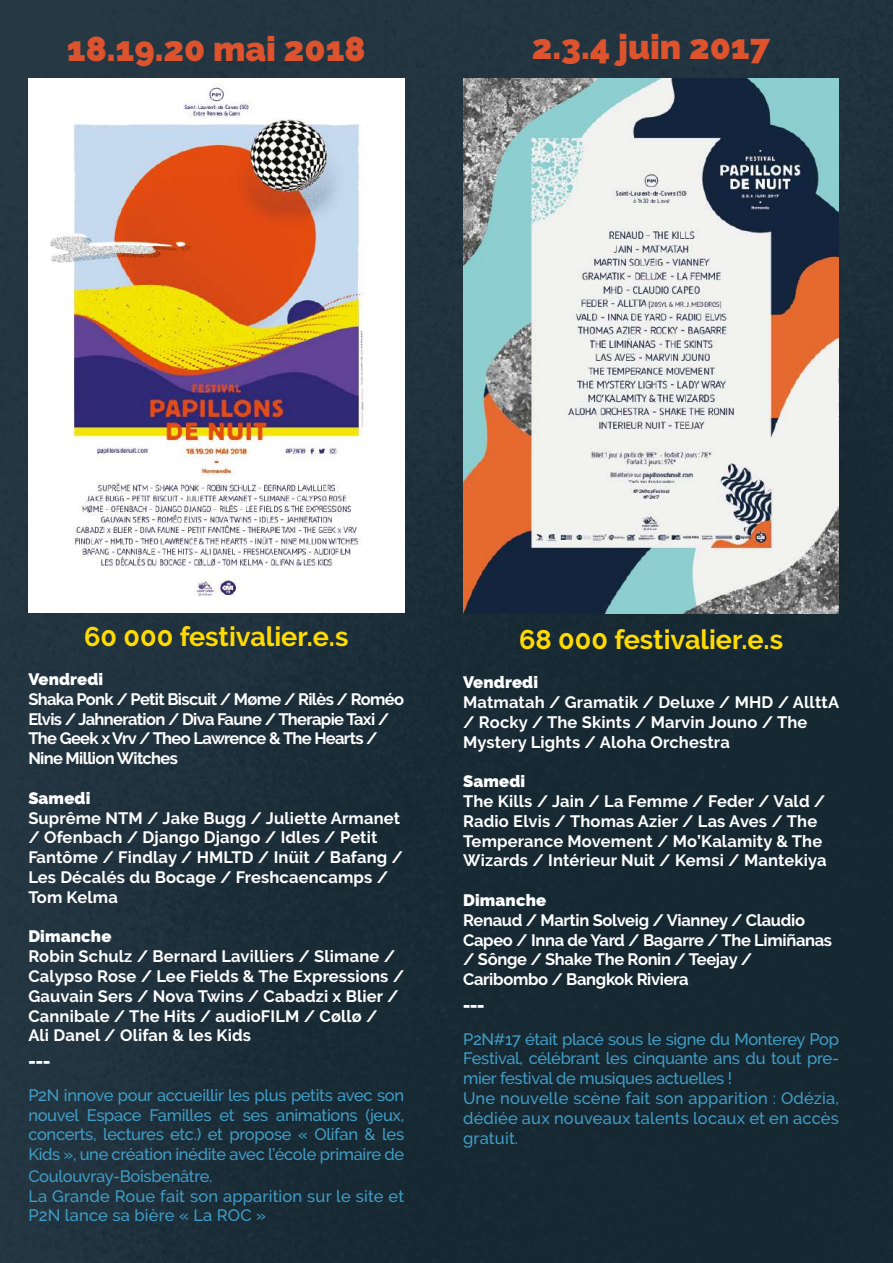
<style>
.page{position:relative;width:893px;height:1263px;background:#fff}
.page>*{position:absolute;margin:0;border:0;box-sizing:border-box;transform-origin:0 0}
.t1{font:900 34.5px "Raleway";color:#dc532e}
.t2{font:700 27px "Raleway";color:#ffdb03}
.t3{font:700 16.5px/19.8px "Raleway";letter-spacing:.01em;color:#fff}
.t4{font:500 16.5px/19.8px "Raleway";letter-spacing:-.02em;color:#419dc5}
.t5{font:700 16.5px/19.8px "Raleway";letter-spacing:-.04em;color:#fff}
.t6{font:700 16.5px/19.8px "Raleway";letter-spacing:-.02em;color:#fff}
.t7{font:500 16.5px/19.8px "Raleway";letter-spacing:.01em;color:#419dc5}
.t8{font:900 16.5px "Raleway";letter-spacing:.01em;color:#fff}
</style>
<div class="page">
<img style="left:0;top:0;width:893px;height:1263px">
<img style="left:463px;top:79px;width:376px;height:535px">
<img style="left:28px;top:79px;width:376px;height:533px">
<h1 class="t1" style="left:67px;top:28px;width:300px">18.19.20 mai 2018</h1>
<h1 class="t1" style="left:532px;top:27px;width:240px">2.3.4 juin 2017</h1>
<h2 class="t2" style="left:84px;top:621px;width:266px">60 000 festivalier.e.s</h2>
<p class="t8" style="left:28px;top:669px;width:76px">Vendredi</p>
<p class="t5" style="left:28px;top:689px;width:377px">Shaka Ponk / Petit Biscuit / Møme / Rilès / Roméo Elvis / Jahneration / Diva Faune / Therapie Taxi / The Geek x Vrv / Theo Lawrence &amp; The Hearts / Nine Million Witches</p>
<p class="t8" style="left:28px;top:788px;width:64px">Samedi</p>
<p class="t3" style="left:28px;top:808px;width:376px">Suprême NTM / Jake Bugg / Juliette Armanet / Ofenbach / Django Django / Idles / Petit Fantôme / Findlay / HMLTD / Inüit / Bafang / Les Décalés du Bocage / Freshcaencamps / Tom Kelma</p>
<p class="t8" style="left:28px;top:927px;width:85px">Dimanche</p>
<p class="t3" style="left:28px;top:946px;width:377px">Robin Schulz / Bernard Lavilliers / Slimane / Calypso Rose / Lee Fields &amp; The Expressions / Gauvain Sers / Nova Twins / Cabadzi x Blier / Cannibale / The Hits / audioFILM / Cøllø /<br>Ali Danel / Olifan &amp; les Kids</p>
<p class="t8" style="left:28px;top:1046px;width:24px">___</p>
<p class="t4" style="left:28px;top:1085px;width:377px;text-align:justify">P2N innove pour accueillir les plus petits avec son nouvel Espace Familles et ses animations (jeux, concerts, lectures etc.) et propose « Olifan &amp; les Kids », une création inédite avec l’école primaire de</p>
<p class="t7" style="left:28px;top:1166px;width:377px">Coulouvray-Boisbenâtre.<br>La Grande Roue fait son apparition sur le site et<br>P2N lance sa bière « La ROC »</p>
<h2 class="t2" style="left:519px;top:624px;width:266px">68 000 festivalier.e.s</h2>
<p class="t8" style="left:463px;top:673px;width:76px">Vendredi</p>
<p class="t3" style="left:463px;top:692px;width:377px">Matmatah / Gramatik / Deluxe / MHD / AllttA / Rocky / The Skints / Marvin Jouno / The<br>Mystery Lights / Aloha Orchestra</p>
<p class="t8" style="left:463px;top:772px;width:64px">Samedi</p>
<p class="t3" style="left:463px;top:791px;width:365px">The Kills / Jain / La Femme / Feder / Vald / Radio Elvis / Thomas Azier / Las Aves / The Temperance Movement / Mo’Kalamity &amp; The Wizards / Intérieur Nuit / Kemsi / Mantekiya</p>
<p class="t8" style="left:463px;top:890px;width:85px">Dimanche</p>
<p class="t6" style="left:463px;top:910px;width:371px">Renaud / Martin Solveig / Vianney / Claudio Capeo / Inna de Yard / Bagarre / The Limiñanas / Sônge / Shake The Ronin / Teejay / Caribombo / Bangkok Riviera</p>
<p class="t8" style="left:463px;top:989px;width:23px">___</p>
<p class="t4" style="left:463px;top:1029px;width:377px">P2N#17 était placé sous le signe du Monterey Pop Festival, célébrant les cinquante ans du tout pre&shy;mier festival de musiques actuelles !<br>Une nouvelle scène fait son apparition : Odézia, dédiée aux nouveaux talents locaux et en accès gratuit.</p>
</div>
